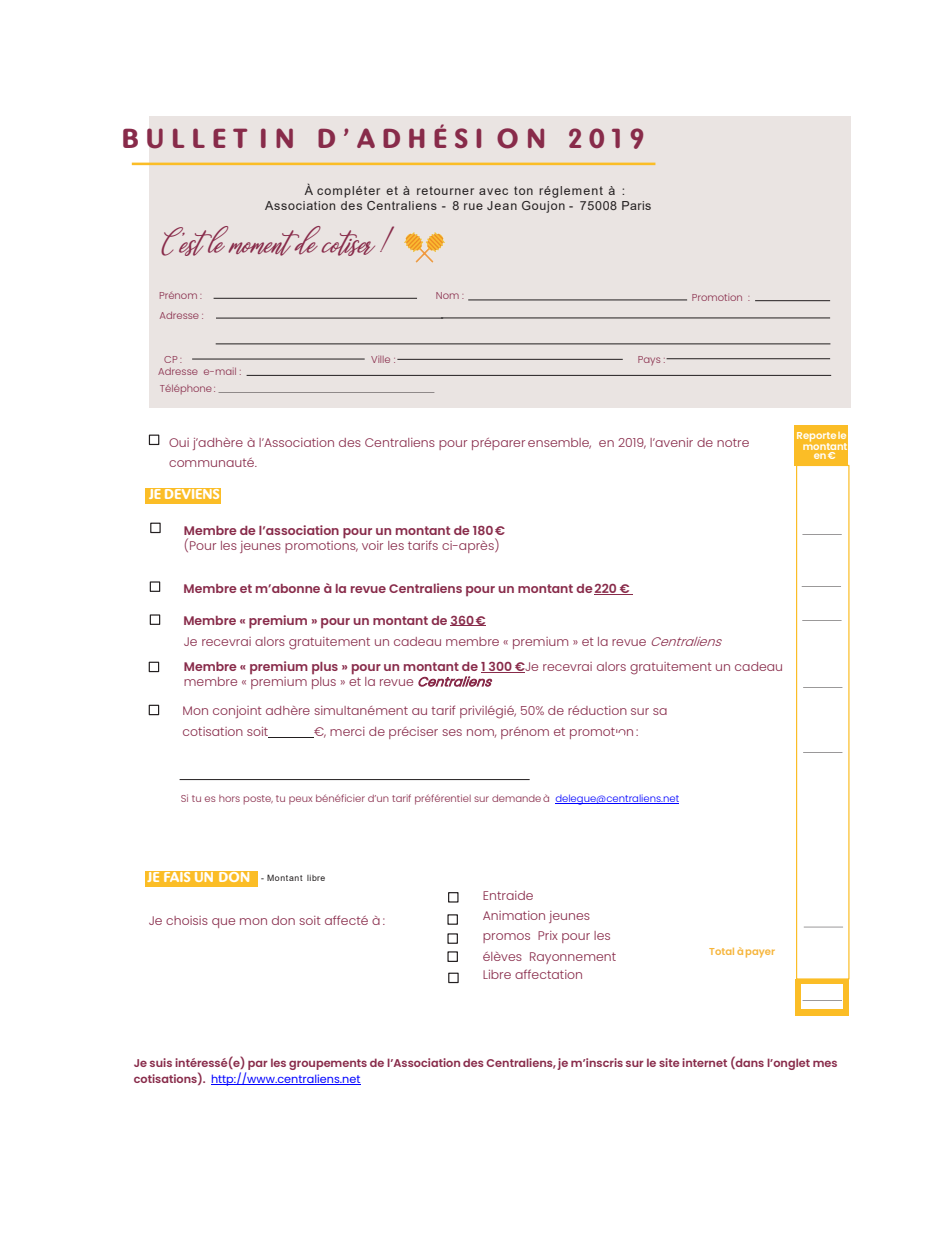
<style>
.page{position:relative;width:939px;height:1247px;background:#fff}
.page>*{position:absolute;margin:0;border:0;box-sizing:border-box;transform-origin:0 0}
.t1{font:italic 35px "fabulous";color:#882b4a}
.t2{font:700 28.75px "Pinot Grigio Modern";letter-spacing:.285em;color:#882b4a}
.t3{font:700 15px "Pinot Grigio Modern";color:#fff}
.t4{font:300 12.5px/20.2px "Poppins";color:#882b4a}
.t5{font:12.5px/15px "Arial";letter-spacing:.07em;color:#231f20}
.t6{font:600 12.5px "Poppins";color:#882b4a}
.t7{font:600 11.25px/16px "Poppins";color:#882b4a}
.t8{font:300 10px "Poppins";letter-spacing:-.005em;color:#882b4a}
.t9{font:600 10px "Poppins";color:#fff}
.t10{font:600 10px "Poppins";color:#f6b53c}
.t11{font:8.75px "Arial";letter-spacing:.075em;color:#231f20}
.s1{font-weight:600}
.s2{font-style:italic}
.s3{color:#00f}
.s4{font-weight:400;color:#00f}
</style>
<div class="page">
<div style="left:149px;top:117px;width:701px;height:291px;background:#eae4e2"></div>
<hr style="left:168px;top:318px;width:275px;height:1px;background:#221e1f">
<svg style="left:218px;top:392px;width:216px;height:1px"></svg>
<hr style="left:441px;top:318px;width:389px;height:1px;background:#221e1f">
<hr style="left:180px;top:779px;width:349px;height:1px;background:#221e1f">
<hr style="left:555px;top:803px;width:124px;height:1px;background:#00f">
<svg style="left:803px;top:752px;width:39px;height:1px"></svg>
<hr style="left:594px;top:594px;width:39px;height:1px;background:#882b4a">
<hr style="left:450px;top:625px;width:36px;height:1px;background:#882b4a">
<hr style="left:481px;top:672px;width:44px;height:1px;background:#882b4a">
<hr style="left:268px;top:737px;width:46px;height:1px;background:#221e1f">
<hr style="left:132px;top:163px;width:523px;height:2px;background:#fbbd26">
<svg style="left:804px;top:927px;width:39px;height:1px"></svg>
<div style="left:149px;top:435px;width:10px;height:10px;border:1px solid #231f20"></div>
<div style="left:146px;top:488px;width:74px;height:16px;background:#fbbd26"></div>
<div style="left:145px;top:872px;width:112px;height:15px;background:#fbbd26"></div>
<div style="left:150px;top:581px;width:10px;height:11px;border:1px solid #231f20"></div>
<div style="left:150px;top:614px;width:10px;height:11px;border:1px solid #231f20"></div>
<div style="left:149px;top:662px;width:10px;height:10px;border:1px solid #231f20"></div>
<svg style="left:803px;top:687px;width:39px;height:1px"></svg>
<img style="left:404px;top:233px;width:41px;height:29px">
<div style="left:448px;top:892px;width:10px;height:11px;border:1px solid #231f20"></div>
<div style="left:447px;top:914px;width:11px;height:11px;border:1px solid #231f20"></div>
<div style="left:447px;top:933px;width:11px;height:11px;border:1px solid #231f20"></div>
<div style="left:448px;top:973px;width:11px;height:10px;border:1px solid #231f20"></div>
<div style="left:447px;top:951px;width:11px;height:11px;border:1px solid #231f20"></div>
<hr style="left:211px;top:1084px;width:150px;height:1px;background:#00f">
<div style="left:796px;top:465px;width:53px;height:515px;border:1px solid #fbbd26"></div>
<div style="left:794px;top:425px;width:54px;height:40px;background:#fbbd26"></div>
<div style="left:795px;top:979px;width:54px;height:36px;background:#fbbd26"></div>
<div style="left:801px;top:984px;width:41px;height:24px;background:#fff"></div>
<svg style="left:802px;top:1000px;width:40px;height:1px"></svg>
<svg style="left:802px;top:620px;width:39px;height:1px"></svg>
<svg style="left:801px;top:586px;width:40px;height:1px"></svg>
<svg style="left:802px;top:534px;width:39px;height:1px"></svg>
<div style="left:149px;top:705px;width:10px;height:10px;border:1px solid #231f20"></div>
<hr style="left:214px;top:298px;width:203px;height:1px;background:#221e1f">
<hr style="left:468px;top:300px;width:219px;height:1px;background:#221e1f">
<hr style="left:755px;top:300px;width:75px;height:1px;background:#221e1f">
<hr style="left:247px;top:375px;width:584px;height:1px;background:#221e1f">
<div style="left:150px;top:307px;width:66px;height:21px;background:#eae4e2"></div>
<hr style="left:216px;top:344px;width:614px;height:1px;background:#221e1f">
<hr style="left:397px;top:359px;width:226px;height:1px;background:#221e1f">
<hr style="left:192px;top:359px;width:173px;height:1px;background:#221e1f">
<hr style="left:666px;top:358px;width:164px;height:1px;background:#221e1f">
<div style="left:150px;top:523px;width:11px;height:10px;border:1px solid #231f20"></div>
<p class="t2" style="left:122px;top:124px;width:524px">B U L L E TIN D ’ A D H É S I ON 2 0 19</p>
<p class="t5" style="left:265px;top:183px;width:388px;text-indent:40px">À compléter et à retourner avec ton réglement à :<br>Association des Centraliens - 8 rue Jean Goujon - 75008 Paris</p>
<p class="t1" style="left:158px;top:219px;width:246px">C’estlemomentdecotiser !</p>
<p class="t8" style="left:159px;top:290px;width:45px">Prénom :</p>
<p class="t8" style="left:436px;top:290px;width:30px">Nom :</p>
<p class="t8" style="left:159px;top:310px;width:46px">Adresse :</p>
<p class="t8" style="left:164px;top:354px;width:19px">CP :</p>
<p class="t8" style="left:371px;top:354px;width:26px">Ville :</p>
<p class="t8" style="left:638px;top:354px;width:29px">Pays :</p>
<p class="t8" style="left:158px;top:366px;width:84px">Adresse e-mail :</p>
<p class="t8" style="left:160px;top:382px;width:57px">Téléphone:</p>
<p class="t8" style="left:692px;top:292px;width:60px">Promotion :</p>
<p class="t4" style="left:169px;top:432px;width:582px">Oui j’adhère à l’Association des Centraliens pour préparer ensemble, en 2019, l’avenir de notre communauté.</p>
<p class="t3" style="left:149px;top:486px;width:72px">JE DEVIENS</p>
<p class="t4" style="left:184px;top:523px;width:323px;line-height:15px"><span class="s1">Membre de l’association pour un montant de 180€ </span>(Pour les jeunes promotions, voir les tarifs ci-après)</p>
<p class="t6" style="left:184px;top:582px;width:447px">Membre et m’abonne à la revue Centraliens pour un montant de220 €</p>
<p class="t6" style="left:183px;top:613px;width:304px">Membre « premium » pour un montant de 360€</p>
<p class="t4" style="left:184px;top:632px;width:545px">Je recevrai alors gratuitement un cadeau membre « premium » et la revue <span class="s2">Centraliens</span></p>
<p class="t4" style="left:184px;top:659px;width:601px;line-height:15px"><span class="s1">Membre « premium plus » pour un montant de 1 300 €</span>Je recevrai alors gratuitement un cadeau membre « premium plus » et la revue <span class="s2">Centraliens</span></p>
<p class="t4" style="left:183px;top:700px;width:486px;line-height:21.5px">Mon conjoint adhère simultanément au tarif privilégié, 50% de réduction sur sa cotisation soit</p>
<p class="t4" style="left:314px;top:722px;width:326px">€, merci de préciser ses nom, prénom et promotion :</p>
<p class="t9" style="left:796px;top:430px;width:52px">Reportele</p>
<p class="t9" style="left:803px;top:441px;width:46px">montant</p>
<p class="t9" style="left:813px;top:450px;width:24px">en€</p>
<p class="t8" style="left:181px;top:793px;width:500px">Si tu es hors poste, tu peux bénéficier d’un tarif préférentiel sur demandeà <span class="s3">delegue@centraliens.net</span></p>
<p class="t3" style="left:147px;top:869px;width:104px">JE FAIS UN DON</p>
<p class="t11" style="left:261px;top:871px;width:66px">- Montant libre</p>
<p class="t4" style="left:149px;top:910px;width:238px">Je choisis que mon don soit affecté à :</p>
<p class="t4" style="left:483px;top:885px;width:52px">Entraide</p>
<p class="t4" style="left:483px;top:906px;width:135px">Animation jeunes promos Prix pour les élèves Rayonnement</p>
<p class="t4" style="left:483px;top:965px;width:102px">Libre affectation</p>
<p class="t10" style="left:709px;top:946px;width:67px">Total àpayer</p>
<p class="t7" style="left:134px;top:1055px;width:705px">Je suis intéressé(e) par les groupements de l’Association des Centraliens, je m’inscris sur le site internet (dans l’onglet mes cotisations). <span class="s4">http://www.centraliens.net</span></p>
</div>
